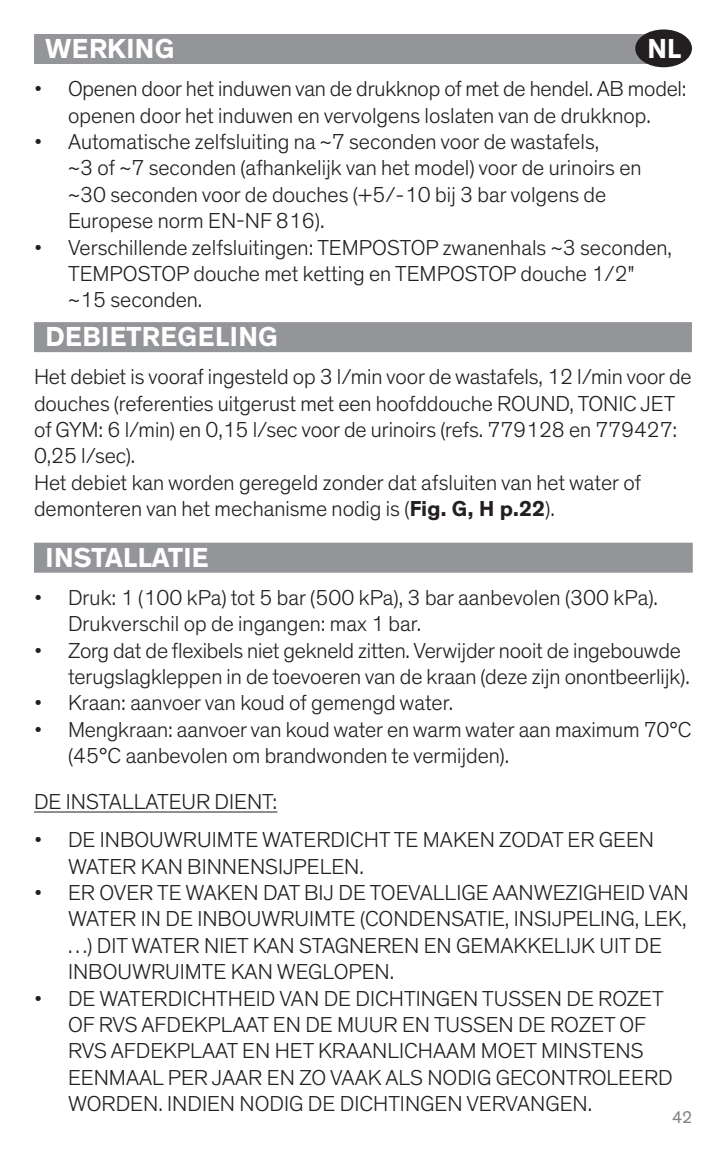
<style>
.page{position:relative;width:726px;height:1157px;background:#fff}
.page>*{position:absolute;margin:0;border:0;box-sizing:border-box;transform-origin:0 0}
.t1{font:700 28px "Theinhardt";letter-spacing:.015em;color:#fff}
.t2{font:300 22px/26.4px "Theinhardt";color:#231f20}
.t3{font:17.2px "Theinhardt";color:#808285}
.s1{font-weight:700}
</style>
<div class="page">
<div style="left:34px;top:34px;width:635px;height:30px;background:#939598"></div>
<div style="left:34px;top:322px;width:658px;height:30px;background:#939598"></div>
<div style="left:635px;top:29px;width:57px;height:38px;background:#231f20;border-radius:50%"></div>
<div style="left:34px;top:542px;width:658px;height:30px;background:#939598"></div>
<hr style="left:34px;top:811px;width:243px;height:1px;background:#231f20">
<p class="t1" style="left:647px;top:32px;width:35px">NL</p>
<p class="t1" style="left:45px;top:33px;width:131px">WERKING</p>
<p class="t2" style="left:34px;top:76px;width:654px;text-align:center">• Openen door het induwen van de drukknop of met de hendel. AB model: openen door het induwen en vervolgens loslaten van de drukknop.</p>
<p class="t2" style="left:68px;top:128px;width:575px;text-indent:-34px">• Automatische zelfsluiting na ~7 seconden voor de wastafels,<br>~3 of ~7 seconden (afhankelĳk van het model) voor de urinoirs en ~30 seconden voor de douches (+5/-10 bĳ 3 bar volgens de Europese norm EN-NF 816).</p>
<p class="t2" style="left:68px;top:234px;width:605px;text-indent:-34px">• Verschillende zelfsluitingen: TEMPOSTOP zwanenhals ~3 seconden,<br>TEMPOSTOP douche met ketting en TEMPOSTOP douche 1/2" ~15 seconden.</p>
<p class="t1" style="left:45px;top:321px;width:234px">DEBIETREGELING</p>
<p class="t2" style="left:34px;top:364px;width:659px">Het debiet is vooraf ingesteld op 3 l/min voor de wastafels, 12 l/min voor de douches (referenties uitgerust met een hoofddouche ROUND, TONIC JET of GYM: 6 l/min) en 0,15 l/sec voor de urinoirs (refs. 779128 en 779427:<br>0,25 l/sec).<br>Het debiet kan worden geregeld zonder dat afsluiten van het water of demonteren van het mechanisme nodig is (<span class="s1">Fig. G, H p.22</span>).</p>
<p class="t1" style="left:45px;top:541px;width:165px">INSTALLATIE</p>
<p class="t2" style="left:68px;top:584px;width:591px;text-indent:-34px">• Druk: 1 (100 kPa) tot 5 bar (500 kPa), 3 bar aanbevolen (300 kPa).<br>Drukverschil op de ingangen: max 1 bar.</p>
<p class="t2" style="left:68px;top:637px;width:623px;text-indent:-34px">• Zorg dat de flexibels niet gekneld zitten. Verwĳder nooit de ingebouwde terugslagkleppen in de toevoeren van de kraan (deze zĳn onontbeerlĳk).</p>
<p class="t2" style="left:34px;top:690px;width:420px">• Kraan: aanvoer van koud of gemengd water.</p>
<p class="t2" style="left:68px;top:716px;width:625px;text-indent:-34px">• Mengkraan: aanvoer van koud water en warm water aan maximum 70°C (45°C aanbevolen om brandwonden te vermĳden).</p>
<p class="t2" style="left:34px;top:788px;width:245px">DE INSTALLATEUR DIENT:</p>
<p class="t2" style="left:68px;top:826px;width:587px;text-indent:-34px">• DE INBOUWRUIMTE WATERDICHT TE MAKEN ZODAT ER GEEN<br>WATER KAN BINNENSĲPELEN.</p>
<p class="t2" style="left:68px;top:879px;width:622px;text-indent:-34px">• ER OVER TE WAKEN DAT BĲ DE TOEVALLIGE AANWEZIGHEID VAN WATER IN DE INBOUWRUIMTE (CONDENSATIE, INSĲPELING, LEK, …) DIT WATER NIET KAN STAGNEREN EN GEMAKKELĲK UIT DE INBOUWRUIMTE KAN WEGLOPEN.</p>
<p class="t2" style="left:68px;top:985px;width:606px;text-indent:-34px">• DE WATERDICHTHEID VAN DE DICHTINGEN TUSSEN DE ROZET OF RVS AFDEKPLAAT EN DE MUUR EN TUSSEN DE ROZET OF RVS AFDEKPLAAT EN HET KRAANLICHAAM MOET MINSTENS EENMAAL PER JAAR EN ZO VAAK ALS NODIG GECONTROLEERD WORDEN. INDIEN NODIG DE DICHTINGEN VERVANGEN.</p>
<p class="t3" style="left:672px;top:1109px;width:22px">42</p>
</div>
